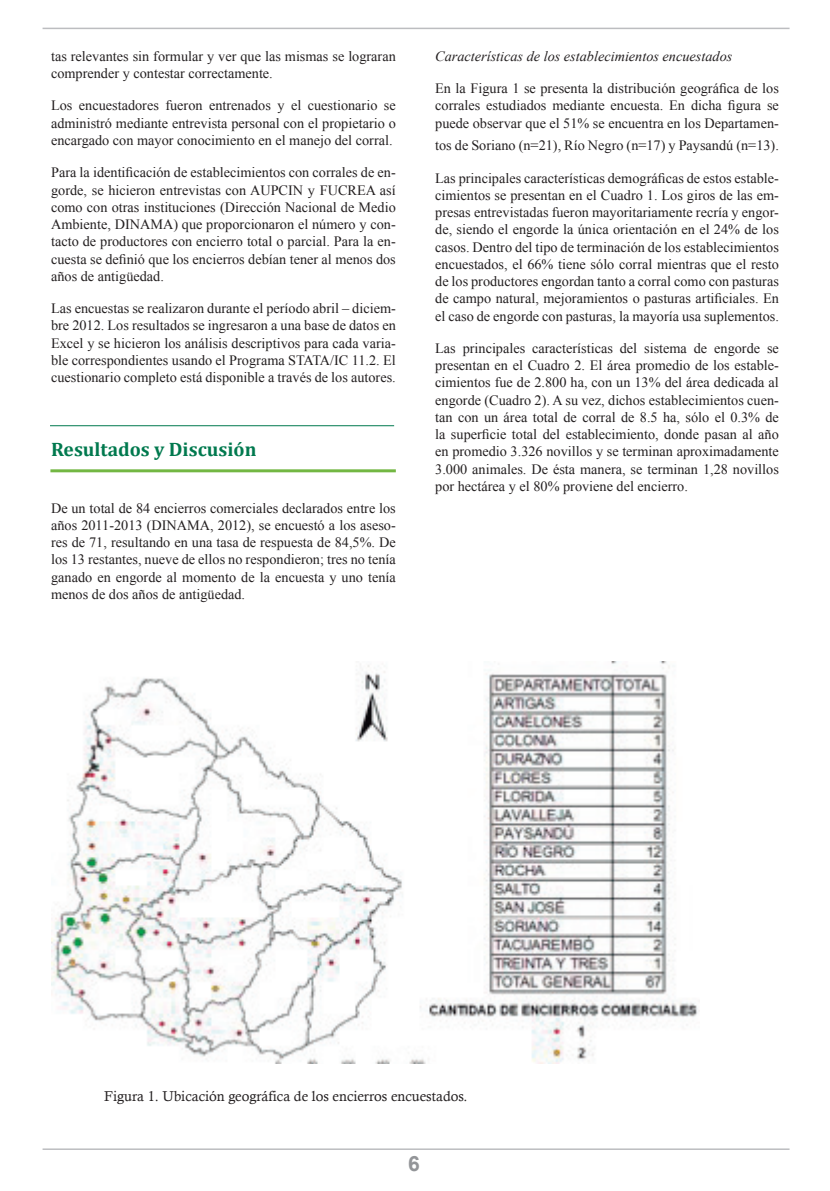
<style>
.page{position:relative;width:830px;height:1191px;background:#fff}
.page>*{position:absolute;margin:0;border:0;box-sizing:border-box;transform-origin:0 0}
.t1{font:700 21px "Arial";color:#939598}
.t2{font:700 19.5px "Cambria";color:#00794e}
.t3{font:14.25px/17.2px "Times New Roman";color:#231f20;text-align:justify}
.t4{font:14.25px "Calisto";color:#231f20}
.t5{font:italic 14.25px "Times New Roman";color:#231f20}
</style>
<div class="page">
<hr style="left:43px;top:28px;width:746px;height:1px;background:#bcbdc0">
<hr style="left:43px;top:1148px;width:746px;height:2px;background:#bcbdc0">
<img style="left:51px;top:661px;width:647px;height:402px">
<hr style="left:50px;top:469px;width:345px;height:3px;background:#73b743">
<hr style="left:50px;top:425px;width:344px;height:1px;background:#00794e">
<p class="t3" style="left:51px;top:47px;width:346px">tas relevantes sin formular y ver que las mismas se lograran comprender y contestar correctamente.</p>
<p class="t3" style="left:51px;top:97px;width:346px">Los encuestadores fueron entrenados y el cuestionario se administró mediante entrevista personal con el propietario o encargado con mayor conocimiento en el manejo del corral.</p>
<p class="t3" style="left:51px;top:164px;width:346px">Para la identificación de establecimientos con corrales de en&shy;gorde, se hicieron entrevistas con AUPCIN y FUCREA así como con otras instituciones (Dirección Nacional de Medio Ambiente, DINAMA) que proporcionaron el número y con&shy;tacto de productores con encierro total o parcial. Para la en&shy;cuesta se definió que los encierros debían tener al menos dos años de antigüedad.</p>
<p class="t3" style="left:51px;top:299px;width:346px">Las encuestas se realizaron durante el período abril – diciem&shy;bre 2012. Los resultados se ingresaron a una base de datos en Excel y se hicieron los análisis descriptivos para cada varia&shy;ble correspondientes usando el Programa STATA/IC 11.2. El cuestionario completo está disponible a través de los autores.</p>
<h2 class="t2" style="left:51px;top:435px;width:207px">Resultados y Discusión</h2>
<p class="t3" style="left:51px;top:499px;width:346px">De un total de 84 encierros comerciales declarados entre los años 2011-2013 (DINAMA, 2012), se encuestó a los aseso&shy;res de 71, resultando en una tasa de respuesta de 84,5%. De los 13 restantes, nueve de ellos no respondieron; tres no tenía ganado en engorde al momento de la encuesta y uno tenía menos de dos años de antigüedad.</p>
<p class="t5" style="left:435px;top:46px;width:298px">Características de los establecimientos encuestados</p>
<p class="t3" style="left:435px;top:80px;width:345px">En la Figura 1 se presenta la distribución geográfica de los corrales estudiados mediante encuesta. En dicha figura se puede observar que el 51% se encuentra en los Departamen-</p>
<p class="t3" style="left:435px;top:137px;width:345px">tos de Soriano (n=21), Río Negro (n=17) y Paysandú (n=13).</p>
<p class="t3" style="left:435px;top:169px;width:345px">Las principales características demográficas de estos estable&shy;cimientos se presentan en el Cuadro 1. Los giros de las em&shy;presas entrevistadas fueron mayoritariamente recría y engor&shy;de, siendo el engorde la única orientación en el 24% de los casos. Dentro del tipo de terminación de los establecimientos encuestados, el 66% tiene sólo corral mientras que el resto de los productores engordan tanto a corral como con pasturas de campo natural, mejoramientos o pasturas artificiales. En el caso de engorde con pasturas, la mayoría usa suplementos.</p>
<p class="t3" style="left:435px;top:339px;width:345px">Las principales características del sistema de engorde se presentan en el Cuadro 2. El área promedio de los estable&shy;cimientos fue de 2.800 ha, con un 13% del área dedicada al engorde (Cuadro 2). A su vez, dichos establecimientos cuen&shy;tan con un área total de corral de 8.5 ha, sólo el 0.3% de la superficie total del establecimiento, donde pasan al año en promedio 3.326 novillos y se terminan aproximadamente 3.000 animales. De ésta manera, se terminan 1,28 novillos por hectárea y el 80% proviene del encierro.</p>
<p class="t4" style="left:104px;top:1088px;width:365px">Figura 1. Ubicación geográfica de los encierros encuestados.</p>
<h1 class="t1" style="left:408px;top:1149px;width:13px">6</h1>
</div>
